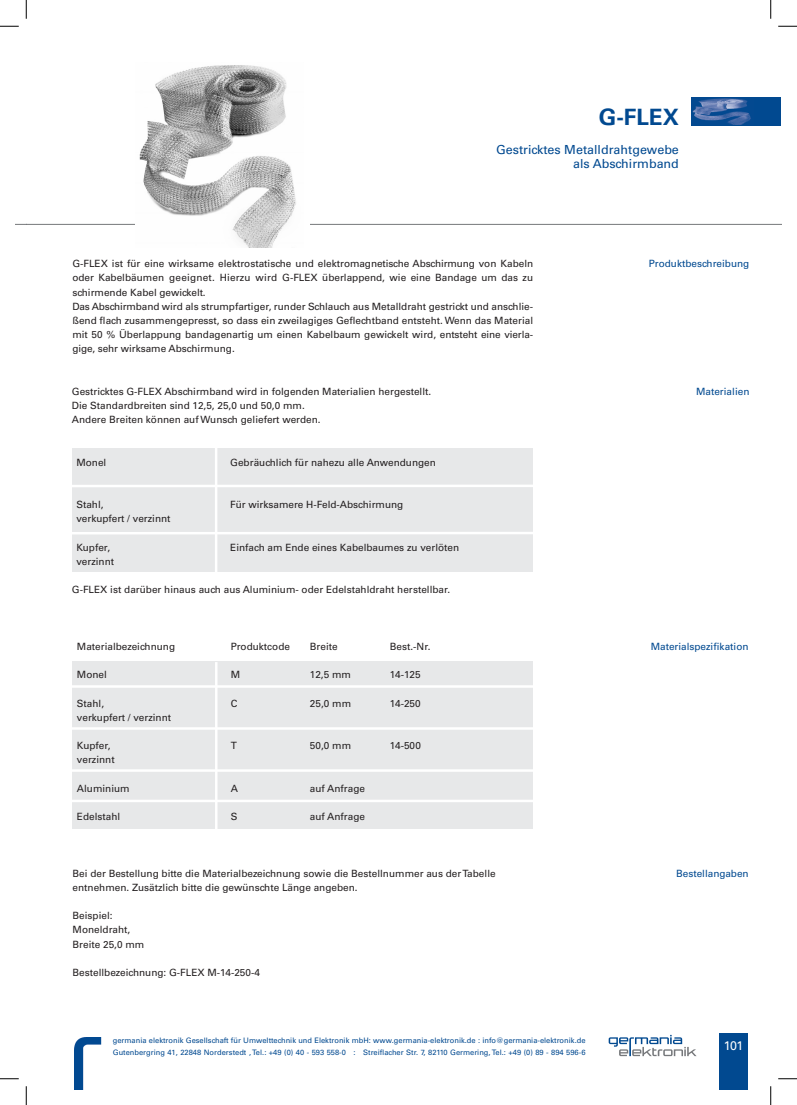
<style>
.page{position:relative;width:797px;height:1105px;background:#fff}
.page>*{position:absolute;margin:0;border:0;box-sizing:border-box;transform-origin:0 0}
.t1{font:700 22.5px "Univers LT Std";color:#014990}
.t2{font:12.5px/14.1px "Univers LT Std";color:#014990;text-align:right}
.t3{font:12.5px "Univers LT Std";color:#fff}
.t4{font:10px/14.1px "Univers LT Std";color:#231f20}
.t5{font:10px "Univers LT Std";color:#014990}
.t6{font:7.5px/11.2px "Univers LT Std";color:#014990}
</style>
<div class="page">
<hr style="left:26px;top:224px;width:755px;height:1px;background:#76787b">
<div style="left:719px;top:1033px;width:28px;height:56px;background:#014990"></div>
<img style="left:74px;top:1038px;width:28px;height:51px">
<svg style="left:608px;top:1035px;width:88px;height:21px"></svg>
<div style="left:135px;top:63px;width:175px;height:194px;background:#fff"></div>
<img style="left:139px;top:65px;width:157px;height:182px">
<div style="left:72px;top:448px;width:461px;height:124px;background:#e7e8e9"></div>
<hr style="left:215px;top:429px;width:2px;height:144px;background:#fff">
<hr style="left:69px;top:485px;width:478px;height:2px;background:#fff">
<hr style="left:69px;top:532px;width:478px;height:2px;background:#fff">
<div style="left:72px;top:661px;width:461px;height:167px;background:#e7e8e9"></div>
<hr style="left:64px;top:769px;width:472px;height:3px;background:#fff">
<hr style="left:64px;top:685px;width:474px;height:3px;background:#fff">
<hr style="left:64px;top:727px;width:473px;height:3px;background:#fff">
<hr style="left:66px;top:800px;width:473px;height:2px;background:#fff">
<hr style="left:215px;top:662px;width:2px;height:178px;background:#fff">
<div style="left:691px;top:97px;width:90px;height:28px;background:#014990"></div>
<img style="left:692px;top:99px;width:59px;height:25px">
<svg style="left:0;top:25px;width:19px;height:2px"></svg>
<svg style="left:778px;top:25px;width:19px;height:2px"></svg>
<svg style="left:0;top:1078px;width:19px;height:1px"></svg>
<svg style="left:778px;top:1078px;width:19px;height:1px"></svg>
<svg style="left:25px;top:0;width:2px;height:19px"></svg>
<svg style="left:25px;top:1086px;width:2px;height:19px"></svg>
<svg style="left:770px;top:0;width:1px;height:19px"></svg>
<svg style="left:770px;top:1086px;width:1px;height:19px"></svg>
<h1 class="t1" style="left:599px;top:109px;width:82px">G-FLEX</h1>
<p class="t2" style="left:496px;top:143px;width:184px">Gestricktes Metalldrahtgewebe als Abschirmband</p>
<p class="t4" style="left:72px;top:257px;width:462px">G-FLEX ist für eine wirksame elektrostatische und elektromagnetische Abschirmung von Kabeln oder Kabelbäumen geeignet. Hierzu wird G-FLEX überlappend, wie eine Bandage um das zu schirmende Kabel gewickelt.<br>Das Abschirmband wird als strumpfartiger, runder Schlauch aus Metalldraht gestrickt und anschlie&shy;ßend flach zusammengepresst, so dass ein zweilagiges Geflechtband entsteht. Wenn das Material mit 50 % Überlappung bandagenartig um einen Kabelbaum gewickelt wird, entsteht eine vierla&shy;gige, sehr wirksame Abschirmung.</p>
<p class="t4" style="left:72px;top:385px;width:361px">Gestricktes G-FLEX Abschirmband wird in folgenden Materialien hergestellt.<br>Die Standardbreiten sind 12,5, 25,0 und 50,0 mm.<br>Andere Breiten können auf Wunsch geliefert werden.</p>
<p class="t4" style="left:76px;top:456px;width:31px">Monel</p>
<p class="t4" style="left:76px;top:498px;width:96px">Stahl,<br>verkupfert / verzinnt</p>
<p class="t4" style="left:76px;top:541px;width:39px">Kupfer, verzinnt</p>
<p class="t4" style="left:230px;top:456px;width:207px">Gebräuchlich für nahezu alle Anwendungen</p>
<p class="t4" style="left:230px;top:498px;width:174px">Für wirksamere H-Feld-Abschirmung</p>
<p class="t4" style="left:230px;top:541px;width:230px">Einfach am Ende eines Kabelbaumes zu verlöten</p>
<p class="t4" style="left:72px;top:583px;width:380px">G-FLEX ist darüber hinaus auch aus Aluminium- oder Edelstahldraht herstellbar.</p>
<p class="t4" style="left:77px;top:640px;width:100px">Materialbezeichnung</p>
<p class="t4" style="left:77px;top:668px;width:31px">Monel</p>
<p class="t4" style="left:77px;top:697px;width:96px">Stahl,<br>verkupfert / verzinnt</p>
<p class="t4" style="left:77px;top:739px;width:39px">Kupfer, verzinnt</p>
<p class="t4" style="left:77px;top:782px;width:54px">Aluminium</p>
<p class="t4" style="left:77px;top:810px;width:45px">Edelstahl</p>
<p class="t4" style="left:231px;top:640px;width:61px">Produktcode</p>
<p class="t4" style="left:231px;top:668px;width:11px">M</p>
<p class="t4" style="left:231px;top:697px;width:8px">C</p>
<p class="t4" style="left:231px;top:739px;width:8px">T</p>
<p class="t4" style="left:231px;top:782px;width:9px">A</p>
<p class="t4" style="left:231px;top:810px;width:8px">S</p>
<p class="t4" style="left:310px;top:640px;width:29px">Breite</p>
<p class="t4" style="left:310px;top:668px;width:42px">12,5 mm</p>
<p class="t4" style="left:310px;top:697px;width:43px">25,0 mm</p>
<p class="t4" style="left:310px;top:739px;width:43px">50,0 mm</p>
<p class="t4" style="left:310px;top:782px;width:57px">auf Anfrage</p>
<p class="t4" style="left:310px;top:810px;width:57px">auf Anfrage</p>
<p class="t4" style="left:390px;top:640px;width:42px">Best.-Nr.</p>
<p class="t4" style="left:390px;top:668px;width:32px">14-125</p>
<p class="t4" style="left:390px;top:697px;width:32px">14-250</p>
<p class="t4" style="left:390px;top:739px;width:33px">14-500</p>
<p class="t4" style="left:73px;top:867px;width:424px">Bei der Bestellung bitte die Materialbezeichnung sowie die Bestellnummer aus der Tabelle entnehmen. Zusätzlich bitte die gewünschte Länge angeben.</p>
<p class="t4" style="left:73px;top:909px;width:73px">Beispiel:<br>Moneldraht,<br>Breite 25,0 mm</p>
<p class="t4" style="left:73px;top:966px;width:189px">Bestellbezeichnung: G-FLEX M-14-250-4</p>
<p class="t5" style="left:649px;top:260px;width:102px">Produktbeschreibung</p>
<p class="t5" style="left:696px;top:387px;width:55px">Materialien</p>
<p class="t5" style="left:650px;top:642px;width:99px">Materialspezifikation</p>
<p class="t5" style="left:676px;top:869px;width:74px">Bestellangaben</p>
<p class="t6" style="left:113px;top:1036px;width:474px">germania elektronik Gesellschaft für Umwelttechnik und Elektronik mbH: www.germania-elektronik.de : info@germania-elektronik.de<br>Gutenbergring 41, 22848 Norderstedt , Tel.: +49 (0) 40 - 593 558-0 : Streiflacher Str. 7, 82110 Germering, Tel.: +49 (0) 89 - 894 596-6</p>
<p class="t3" style="left:724px;top:1040px;width:21px">101</p>
</div>
